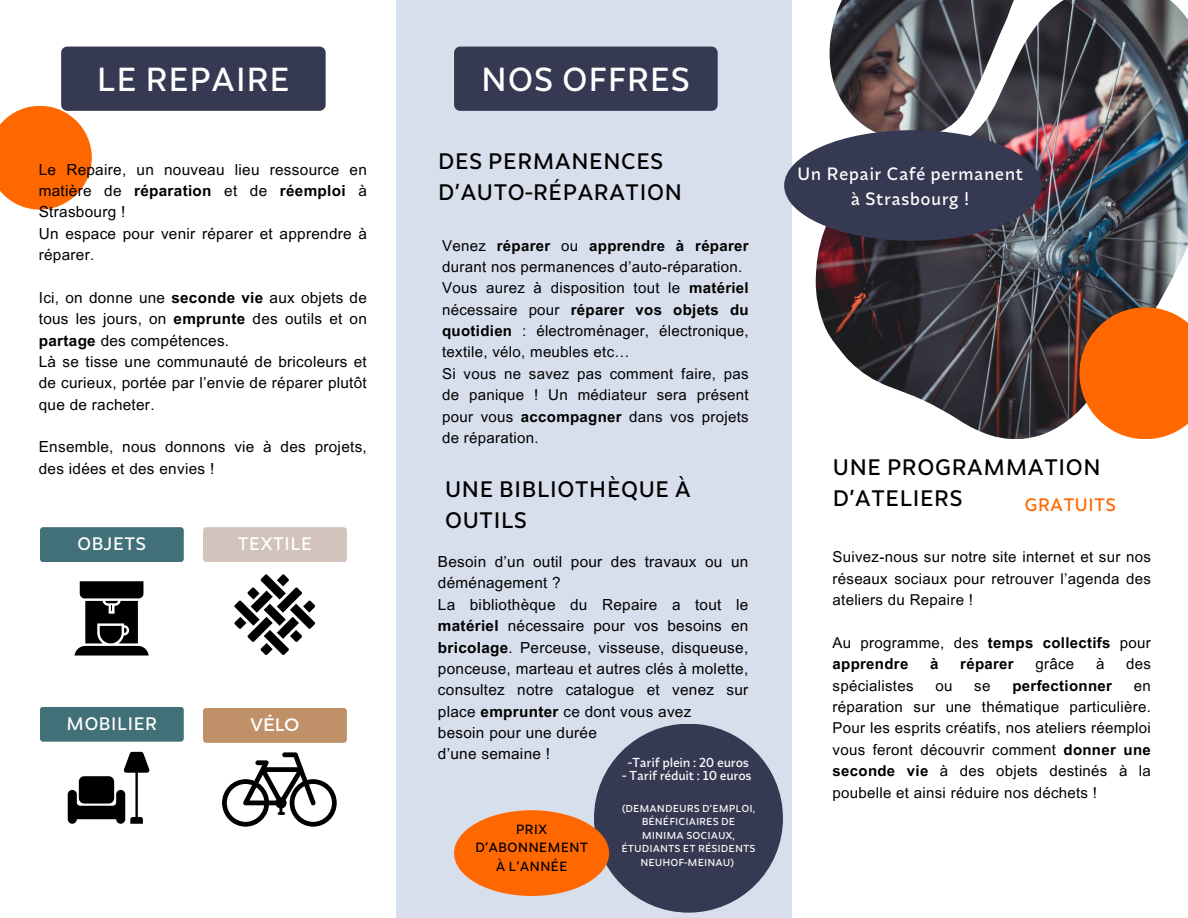
<style>
.page{position:relative;width:1188px;height:918px;background:#fff}
.page>*{position:absolute;margin:0;border:0;box-sizing:border-box;transform-origin:0 0}
.t1{font:500 33.3px "Synonym";color:#fff}
.t2{font:500 22.35px/30.8px "Synonym";color:#000}
.t3{font:500 18.15px "Synonym";color:#fff}
.t4{font:18.15px "Montserrat";color:#fff}
.t5{font:500 18px "Synonym";color:#ff6700}
.t6{font:500 17.85px/25.5px "Synonym";letter-spacing:.02em;color:#fff;text-align:center}
.t7{font:15.3px/21.3px "Arial MT Pro";letter-spacing:.02em;color:#000;text-align:justify}
.t8{font:15px/21.3px "Arial MT Pro";letter-spacing:.02em;color:#000;text-align:justify}
.t9{font:700 15px/21.3px "Arial MT Pro";letter-spacing:.02em;color:#000}
.t10{font:500 13.35px/18.5px "Synonym";color:#000;text-align:center}
.t11{font:500 13.05px "Synonym";letter-spacing:-.02em;color:#fff}
.t12{font:500 10.05px/13.5px "Synonym";color:#fff;text-align:center}
.s1{font-weight:700}
.s2{font-weight:400}
</style>
<div class="page">
<div style="left:396px;top:0;width:396px;height:918px;background:#d7deec"></div>
<img style="left:816px;top:0;width:372px;height:439px">
<div style="left:594px;top:724px;width:189px;height:189px;background:#353a52;border-radius:50%"></div>
<svg style="left:1079px;top:307px;width:109px;height:132px;background:#ef701a"></svg>
<svg style="left:0;top:106px;width:92px;height:104px"></svg>
<div style="left:454px;top:47px;width:264px;height:64px;background:#353a52;border-radius:6px"></div>
<div style="left:61px;top:47px;width:265px;height:64px;background:#353a52;border-radius:6px"></div>
<div style="left:454px;top:810px;width:155px;height:86px;background:#ff6700;border-radius:50%"></div>
<div style="left:784px;top:130px;width:258px;height:111px;background:#353a52;border-radius:50%"></div>
<div style="left:40px;top:527px;width:144px;height:35px;background:#417078;border-radius:3px"></div>
<div style="left:203px;top:527px;width:144px;height:35px;background:#d2c3bc;border-radius:3px"></div>
<div style="left:203px;top:708px;width:144px;height:35px;background:#c09068;border-radius:3px"></div>
<div style="left:40px;top:707px;width:144px;height:35px;background:#417078;border-radius:3px"></div>
<svg style="left:222px;top:752px;width:115px;height:75px"></svg>
<svg style="left:234px;top:574px;width:81px;height:81px"></svg>
<svg style="left:68px;top:752px;width:82px;height:72px"></svg>
<svg style="left:75px;top:581px;width:74px;height:75px"></svg>
<p class="t1" style="left:97px;top:57px;width:195px">LE REPAIRE</p>
<p class="t1" style="left:481px;top:57px;width:211px">NOS OFFRES</p>
<p class="t7" style="left:39px;top:161px;width:330px">Le Repaire, un nouveau lieu ressource en matière de <span class="s1">réparation</span> et de <span class="s1">réemploi</span> à Strasbourg !</p>
<p class="t7" style="left:39px;top:225px;width:330px">Un espace pour venir réparer et apprendre à réparer.</p>
<p class="t7" style="left:39px;top:289px;width:330px">Ici, on donne une <span class="s1">seconde vie</span> aux objets de tous les jours, on <span class="s1">emprunte</span> des outils et on <span class="s1">partage</span> des compétences.</p>
<p class="t7" style="left:39px;top:353px;width:330px">Là se tisse une communauté de bricoleurs et de curieux, portée par l’envie de réparer plutôt que de racheter.</p>
<p class="t7" style="left:39px;top:438px;width:330px">Ensemble, nous donnons vie à des projets, des idées et des envies !</p>
<p class="t3" style="left:77px;top:532px;width:71px">OBJETS</p>
<p class="t3" style="left:238px;top:532px;width:76px">TEXTILE</p>
<p class="t3" style="left:66px;top:711px;width:93px">MOBILIER</p>
<p class="t4" style="left:251px;top:713px;width:50px">VÉLO</p>
<p class="t2" style="left:438px;top:146px;width:246px">DES PERMANENCES<br>D’AUTO-RÉPARATION</p>
<p class="t8" style="left:442px;top:237px;width:308px">Venez <span class="s1">réparer</span> ou <span class="s1">apprendre à réparer </span>durant nos permanences d’auto-réparation.</p>
<p class="t8" style="left:442px;top:279px;width:308px">Vous aurez à disposition tout le <span class="s1">matériel </span>nécessaire pour <span class="s1">réparer vos objets du quotidien</span> : électroménager, électronique, textile, vélo, meubles etc…</p>
<p class="t8" style="left:442px;top:365px;width:308px">Si vous ne savez pas comment faire, pas de panique ! Un médiateur sera présent pour vous <span class="s1">accompagner</span> dans vos projets de réparation.</p>
<p class="t2" style="left:445px;top:473px;width:248px">UNE BIBLIOTHÈQUE À<br>OUTILS</p>
<p class="t7" style="left:438px;top:553px;width:312px">Besoin d’un outil pour des travaux ou un déménagement ?</p>
<p class="t7" style="left:438px;top:596px;width:312px">La bibliothèque du Repaire a tout le <span class="s1">matériel</span> nécessaire pour vos besoins en <span class="s1">bricolage</span>. Perceuse, visseuse, disqueuse, ponceuse, marteau et autres clés à molette, consultez notre catalogue et venez sur place <span class="s1">emprunter</span> ce dont vous avez</p>
<p class="t7" style="left:438px;top:724px;width:160px">besoin pour une durée</p>
<p class="t7" style="left:438px;top:745px;width:114px">d’une semaine !</p>
<p class="t11" style="left:628px;top:754px;width:123px">-Tarif plein : 20 euros</p>
<p class="t11" style="left:622px;top:767px;width:131px">- Tarif réduit : 10 euros</p>
<p class="t10" style="left:475px;top:820px;width:115px">PRIX<br>D’ABONNEMENT<br>À L’ANNÉE</p>
<p class="t12" style="left:621px;top:801px;width:136px">(DEMANDEURS D’EMPLOI,<br>BÉNÉFICIAIRES DE<br>MINIMA SOCIAUX,<br>ÉTUDIANTS ET RÉSIDENTS<br>NEUHOF-MEINAU)</p>
<p class="t6" style="left:797px;top:160px;width:228px">Un Repair Café permanent à Strasbourg !</p>
<p class="t2" style="left:833px;top:452px;width:270px">UNE PROGRAMMATION<br>D’ATELIERS</p>
<p class="t5" style="left:1024px;top:493px;width:93px">GRATUITS</p>
<p class="t8" style="left:833px;top:548px;width:320px">Suivez-nous sur notre site internet et sur nos réseaux sociaux pour retrouver l’agenda des ateliers du Repaire !</p>
<p class="t9" style="left:833px;top:634px;width:320px"><span class="s2">Au programme, des</span> temps collectifs <span class="s2">pour </span>apprendre</p>
<p class="t9" style="left:930px;top:655px;width:10px">à</p>
<p class="t9" style="left:960px;top:655px;width:55px">réparer</p>
<p class="t8" style="left:1036px;top:655px;width:40px">grâce</p>
<p class="t8" style="left:1096px;top:655px;width:10px">à</p>
<p class="t8" style="left:1126px;top:655px;width:26px">des</p>
<p class="t8" style="left:833px;top:677px;width:82px">spécialistes</p>
<p class="t8" style="left:935px;top:677px;width:19px">ou</p>
<p class="t8" style="left:974px;top:677px;width:18px">se</p>
<p class="t9" style="left:1012px;top:677px;width:101px">perfectionner</p>
<p class="t8" style="left:833px;top:677px;width:320px;text-indent:301px">en réparation sur une thématique particulière.<br>Pour les esprits créatifs, nos ateliers réemploi vous feront découvrir comment <span class="s1">donner une seconde vie</span> à des objets destinés à la poubelle et ainsi réduire nos déchets !</p>
</div>
